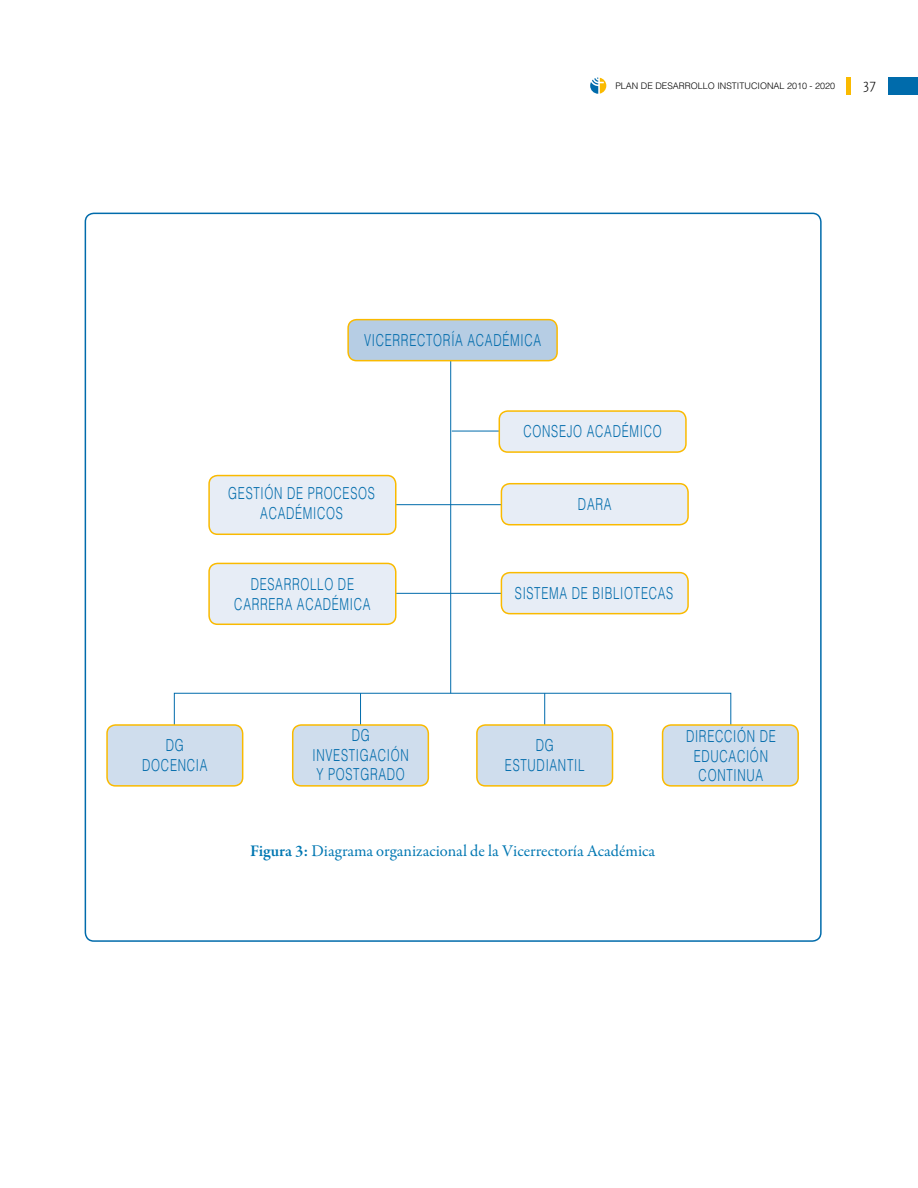
<style>
.page{position:relative;width:918px;height:1188px;background:#fff}
.page>*{position:absolute;margin:0;border:0;box-sizing:border-box;transform-origin:0 0}
.t1{font:300 16.5px/19.8px "Helvetica LT Std";letter-spacing:.06em;color:#006bab;scale:.7 1}
.t2{font:16.5px "Garamond Premr Pro";color:#0077b2}
.t3{font:300 15px "Scala Sans Pro";color:#000}
.t4{font:300 9px "Helvetica LT Std";color:#000}
.s1{font-weight:600}
</style>
<div class="page">
<svg style="left:590px;top:78px;width:16px;height:16px"></svg>
<hr style="left:847px;top:77px;width:4px;height:17px;background:#faba00">
<div style="left:888px;top:77px;width:30px;height:17px;background:#006bab"></div>
<hr style="left:450px;top:352px;width:1px;height:341px;background:#006bab">
<hr style="left:452px;top:431px;width:52px;height:1px;background:#006bab">
<hr style="left:389px;top:504px;width:124px;height:1px;background:#006bab">
<hr style="left:381px;top:593px;width:186px;height:1px;background:#006bab">
<svg style="left:174px;top:693px;width:557px;height:48px"></svg>
<hr style="left:360px;top:693px;width:1px;height:43px;background:#006bab">
<hr style="left:544px;top:693px;width:1px;height:42px;background:#006bab">
<div style="left:348px;top:320px;width:209px;height:41px;background:#b6cde4;border-radius:9px"></div>
<div style="left:347px;top:319px;width:211px;height:42px;border:2px solid #faba00;border-radius:9px"></div>
<div style="left:499px;top:411px;width:187px;height:41px;background:#e7edf6;border-radius:9px"></div>
<div style="left:499px;top:410px;width:188px;height:43px;border:2px solid #faba00;border-radius:9px"></div>
<div style="left:209px;top:476px;width:187px;height:58px;background:#e7edf6;border-radius:9px"></div>
<div style="left:208px;top:475px;width:189px;height:60px;border:2px solid #faba00;border-radius:9px"></div>
<div style="left:209px;top:563px;width:187px;height:61px;background:#e7edf6;border-radius:9px"></div>
<div style="left:208px;top:563px;width:189px;height:62px;border:2px solid #faba00;border-radius:9px"></div>
<div style="left:107px;top:725px;width:136px;height:61px;background:#cfdded;border-radius:9px"></div>
<div style="left:106px;top:724px;width:137px;height:63px;border:2px solid #faba00;border-radius:9px"></div>
<div style="left:293px;top:725px;width:135px;height:61px;background:#cfdded;border-radius:9px"></div>
<div style="left:292px;top:724px;width:137px;height:63px;border:2px solid #faba00;border-radius:9px"></div>
<div style="left:477px;top:725px;width:136px;height:61px;background:#cfdded;border-radius:9px"></div>
<div style="left:476px;top:724px;width:137px;height:63px;border:2px solid #faba00;border-radius:9px"></div>
<div style="left:663px;top:725px;width:135px;height:61px;background:#cfdded;border-radius:9px"></div>
<div style="left:662px;top:724px;width:137px;height:63px;border:2px solid #faba00;border-radius:9px"></div>
<div style="left:501px;top:484px;width:187px;height:41px;background:#e7edf6;border-radius:9px"></div>
<div style="left:501px;top:483px;width:188px;height:42px;border:2px solid #faba00;border-radius:9px"></div>
<div style="left:501px;top:573px;width:187px;height:41px;background:#e7edf6;border-radius:9px"></div>
<div style="left:501px;top:572px;width:188px;height:42px;border:2px solid #faba00;border-radius:9px"></div>
<p class="t4" style="left:615px;top:80px;width:221px">PLAN DE DESARROLLO INSTITUCIONAL 2010 - 2020</p>
<p class="t3" style="left:863px;top:75px;width:14px">37</p>
<p class="t1" style="left:364px;top:330px;width:23px">VICERRECTORÍA</p>
<p class="t1" style="left:468px;top:330px;width:73px">ACADÉMICA</p>
<p class="t1" style="left:260px;top:484px;width:81px;text-indent:-32px">GESTIÓN DE PROCESOS<br>ACADÉMICOS</p>
<p class="t1" style="left:251px;top:574px;width:26px">DESARROLLO</p>
<p class="t1" style="left:338px;top:574px;width:12px">DE</p>
<p class="t1" style="left:234px;top:594px;width:26px">CARRERA</p>
<p class="t1" style="left:297px;top:594px;width:73px">ACADÉMICA</p>
<p class="t1" style="left:524px;top:422px;width:26px">CONSE</p>
<p class="t1" style="left:567px;top:422px;width:102px">JO ACADÉMICO</p>
<p class="t1" style="left:578px;top:494px;width:49px">DARA</p>
<p class="t1" style="left:515px;top:583px;width:23px">SISTEMA</p>
<p class="t1" style="left:572px;top:583px;width:53px">DE BIBLIOTECAS</p>
<p class="t1" style="left:166px;top:736px;width:25px">DG</p>
<p class="t1" style="left:142px;top:755px;width:26px">DOCENCIA</p>
<p class="t1" style="left:352px;top:725px;width:25px">DG</p>
<p class="t1" style="left:313px;top:745px;width:17px">INVESTI</p>
<p class="t1" style="left:316px;top:745px;width:90px;text-align:right">GACIÓN<br>Y POSTGRADO</p>
<p class="t1" style="left:536px;top:736px;width:25px">DG</p>
<p class="t1" style="left:505px;top:755px;width:23px">ESTUDIANTIL</p>
<p class="t2" style="left:250px;top:840px;width:407px"><span class="s1">Figura 3:</span> Diagrama organizacional de la Vicerrectoría Académica</p>
<p class="t1" style="left:686px;top:726px;width:130px;text-align:center">DIRECCIÓN DE<br>EDUCACIÓN<br>CONTINUA</p>
</div>
